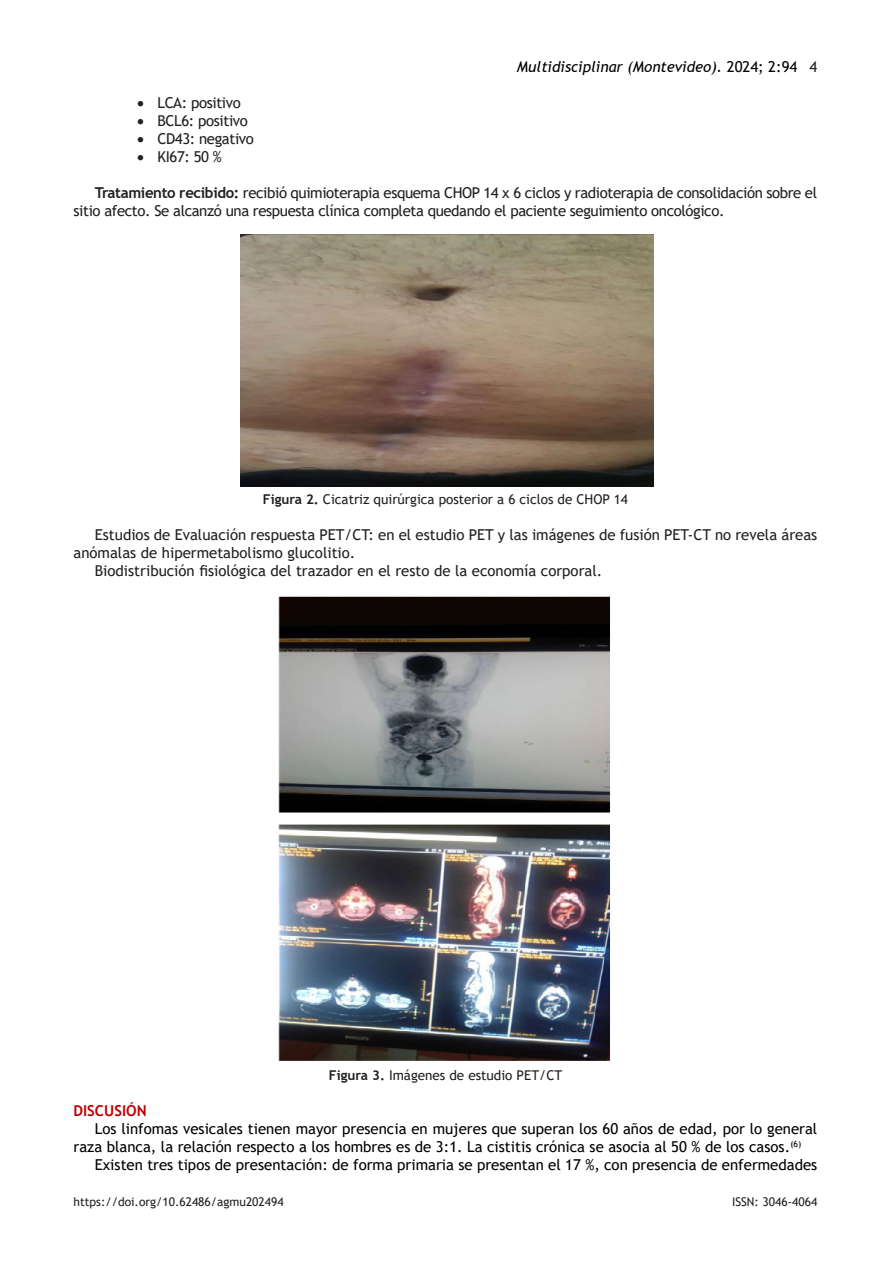
<style>
.page{position:relative;width:893px;height:1263px;background:#fff}
.page>*{position:absolute;margin:0;border:0;box-sizing:border-box;transform-origin:0 0}
.t1{font:15px/18px "Trebuchet MS";color:#000}
.Logro{font:15px/18px "Trebuchet MS";letter-spacing:-.025em;color:#231f20}
.No_Spacing{font:15px/18px "Trebuchet MS";color:#231f20}
.Logro-2{font:15px "Trebuchet MS";color:#231f20}
.t2{font:italic 15px "Trebuchet MS";color:#000}
.t3{font:700 15px "Trebuchet MS";color:#c00000}
.t4{font:13.5px "Trebuchet MS";color:#231f20}
.t5{font:12px "Trebuchet MS";color:#231f20}
.s1{font-style:normal}
.s2{font-style:normal;color:#231f20}
.s3{font-weight:700}
</style>
<div class="page">
<img style="left:241px;top:234px;width:413px;height:252px">
<img style="left:278px;top:596px;width:333px;height:465px">
<p class="t2" style="left:517px;top:58px;width:302px">Multidisciplinar (Montevideo). <span class="s1">2024; 2:94</span> <span class="s2">4</span></p>
<p class="Logro" style="left:137px;top:94px;width:105px">• LCA: positivo</p>
<p class="Logro" style="left:137px;top:112px;width:112px">• BCL6: positivo</p>
<p class="Logro" style="left:137px;top:130px;width:118px">• CD43: negativo</p>
<p class="Logro" style="left:137px;top:148px;width:86px">• KI67: 50 %</p>
<p class="Logro" style="left:74px;top:184px;width:745px;text-indent:21px"><span class="s3">Tratamiento recibido:</span> recibió quimioterapia esquema CHOP 14 x 6 ciclos y radioterapia de consolidación sobre el sitio afecto. Se alcanzó una respuesta clínica completa quedando el paciente seguimiento oncológico.</p>
<p class="t4" style="left:263px;top:491px;width:367px"><span class="s3">Figura 2.</span> Cicatriz quirúrgica posterior a 6 ciclos de CHOP 14</p>
<p class="No_Spacing" style="left:74px;top:526px;width:745px;text-indent:21px">Estudios de Evaluación respuesta PET/CT: en el estudio PET y las imágenes de fusión PET-CT no revela áreas anómalas de hipermetabolismo glucolitio.</p>
<p class="Logro-2" style="left:95px;top:561px;width:509px">Biodistribución fisiológica del trazador en el resto de la economía corporal.</p>
<p class="t4" style="left:329px;top:1067px;width:235px"><span class="s3">Figura 3.</span> Imágenes de estudio PET/CT</p>
<p class="t3" style="left:74px;top:1101px;width:75px">DISCUSIÓN</p>
<p class="t1" style="left:74px;top:1120px;width:745px;text-indent:21px">Los linfomas vesicales tienen mayor presencia en mujeres que superan los 60 años de edad, por lo general raza blanca, la relación respecto a los hombres es de 3:1. La cistitis crónica se asocia al 50 % de los casos.<sup>(6)</sup></p>
<p class="t1" style="left:95px;top:1156px;width:724px">Existen tres tipos de presentación: de forma primaria se presentan el 17 %, con presencia de enfermedades</p>
<p class="t5" style="left:74px;top:1194px;width:212px">https://doi.org/10.62486/agmu202494</p>
<p class="t5" style="left:732px;top:1194px;width:87px">ISSN: 3046-4064</p>
</div>
